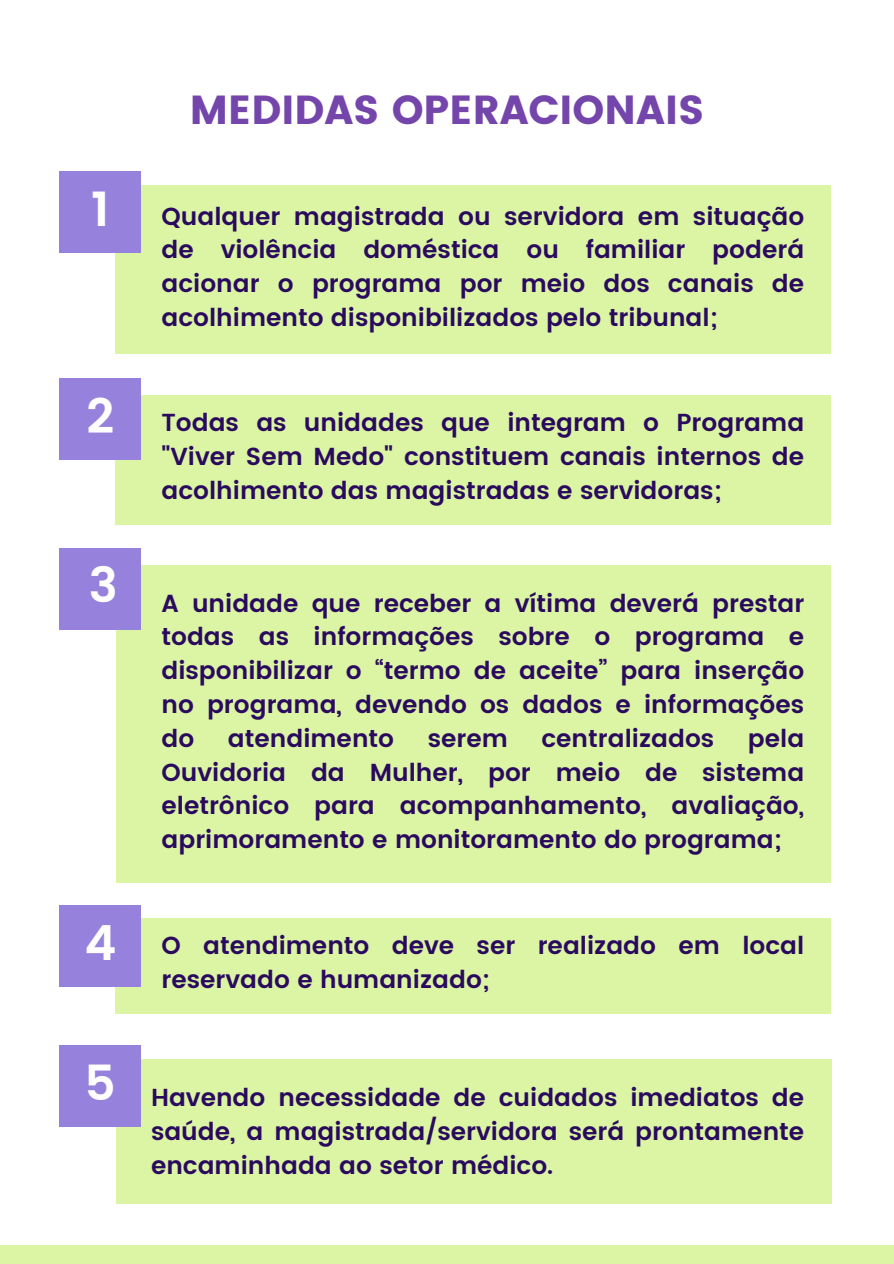
<style>
.page{position:relative;width:894px;height:1264px;background:#fff}
.page>*{position:absolute;margin:0;border:0;box-sizing:border-box;transform-origin:0 0}
.t1{font:600 48.45px "Poppins";color:#fff}
.t2{font:40.5px "Poppins";color:#7445aa}
.t3{font:600 24.6px/33.8px "Poppins";color:#2a0a5e;text-align:justify}
</style>
<div class="page">
<div style="left:0;top:1244px;width:893px;height:19px;background:#dbf5a4"></div>
<div style="left:116px;top:185px;width:714px;height:169px;background:#dbf5a4"></div>
<div style="left:116px;top:395px;width:714px;height:129px;background:#dbf5a4"></div>
<div style="left:116px;top:565px;width:714px;height:317px;background:#dbf5a4"></div>
<div style="left:115px;top:918px;width:715px;height:96px;background:#dbf5a4"></div>
<div style="left:116px;top:1058px;width:715px;height:145px;background:#dbf5a4"></div>
<div style="left:60px;top:171px;width:81px;height:81px;background:#9682dc"></div>
<div style="left:60px;top:378px;width:81px;height:81px;background:#9682dc"></div>
<div style="left:60px;top:548px;width:81px;height:81px;background:#9682dc"></div>
<div style="left:60px;top:905px;width:81px;height:81px;background:#9682dc"></div>
<div style="left:60px;top:1045px;width:81px;height:81px;background:#9682dc"></div>
<p class="t1" style="left:91px;top:180px;width:20px">1</p>
<p class="t1" style="left:86px;top:387px;width:29px">2</p>
<p class="t1" style="left:89px;top:557px;width:31px">3</p>
<p class="t1" style="left:84px;top:914px;width:34px">4</p>
<p class="t1" style="left:84px;top:1054px;width:33px">5</p>
<h1 class="t2" style="left:190px;top:86px;width:515px">MEDIDAS OPERACIONAIS</h1>
<p class="t3" style="left:161px;top:199px;width:644px">Qualquer magistrada ou servidora em situação de violência doméstica ou familiar poderá acionar o programa por meio dos canais de acolhimento disponibilizados pelo tribunal;</p>
<p class="t3" style="left:161px;top:406px;width:644px">Todas as unidades que integram o Programa "Viver Sem Medo" constituem canais internos de acolhimento das magistradas e servidoras;</p>
<p class="t3" style="left:161px;top:586px;width:644px">A unidade que receber a vítima deverá prestar todas as informações sobre o programa e disponibilizar o “termo de aceite” para inserção no programa, devendo os dados e informações do</p>
<p class="t3" style="left:228px;top:721px;width:168px">atendimento</p>
<p class="t3" style="left:427px;top:721px;width:82px">serem</p>
<p class="t3" style="left:541px;top:721px;width:174px">centralizados</p>
<p class="t3" style="left:161px;top:721px;width:644px;text-indent:586px">pela Ouvidoria da Mulher, por meio de sistema eletrônico para acompanhamento, avaliação, aprimoramento e monitoramento do programa;</p>
<p class="t3" style="left:161px;top:929px;width:644px">O atendimento deve ser realizado em local reservado e humanizado;</p>
<p class="t3" style="left:151px;top:1081px;width:654px">Havendo necessidade de cuidados imediatos de saúde, a magistrada/servidora será prontamente encaminhada ao setor médico.</p>
</div>
